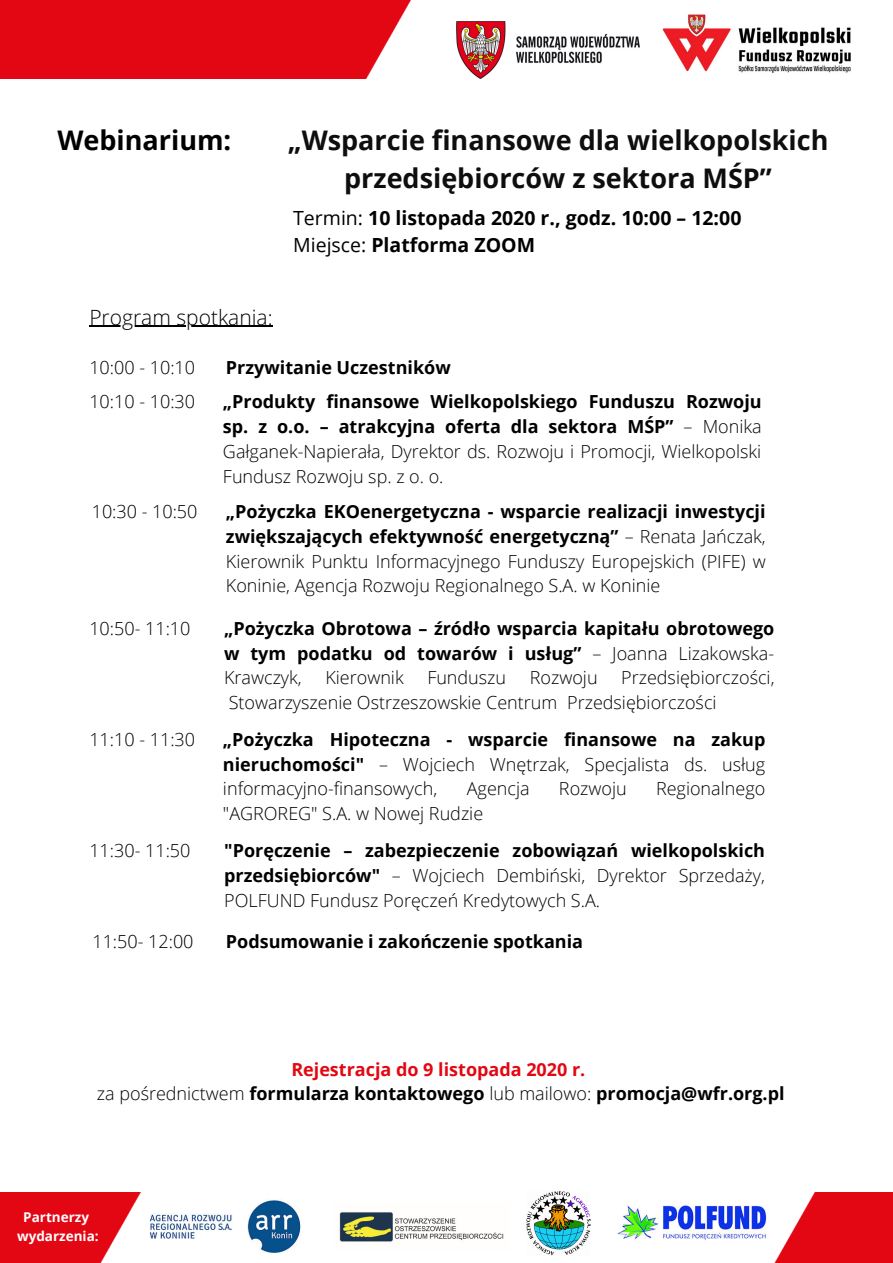
<style>
.page{position:relative;width:893px;height:1263px;background:#fff}
.page>*{position:absolute;margin:0;border:0;box-sizing:border-box;transform-origin:0 0}
.t1{font:700 27px/37.7px "Open Sans";color:#0e0e0e;text-align:center}
.t2{font:700 27px "Open Sans";color:#000}
.t3{font:300 21px "Open Sans";color:#000}
.t4{font:700 19.5px/27px "Open Sans";color:#000}
.t5{font:300 18px/24.8px "Open Sans";color:#000;text-align:justify}
.t6{font:700 18px/24.8px "Open Sans";color:#000;text-align:center}
.t7{font:700 13.5px/18.6px "Open Sans";color:#fff;text-align:center}
.s1{font-weight:400}
.s2{font-weight:700}
.s3{font-weight:300}
.s4{color:#e30712}
</style>
<div class="page">
<svg style="left:126px;top:42px;width:514px;height:37px"></svg>
<img style="left:0;top:0;width:441px;height:78px">
<img style="left:456px;top:21px;width:183px;height:58px">
<img style="left:662px;top:14px;width:189px;height:59px">
<img style="left:774px;top:1192px;width:119px;height:71px">
<img style="left:0;top:1192px;width:141px;height:71px">
<img style="left:149px;top:1200px;width:152px;height:53px">
<img style="left:617px;top:1197px;width:158px;height:52px">
<img style="left:526px;top:1191px;width:64px;height:64px">
<img style="left:339px;top:1212px;width:165px;height:30px">
<hr style="left:89px;top:326px;width:184px;height:1px;background:#000">
<h1 class="t2" style="left:57px;top:121px;width:175px">Webinarium:</h1>
<h1 class="t1" style="left:288px;top:121px;width:542px">„Wsparcie finansowe dla wielkopolskich przedsiębiorców z sektora MŚP”</h1>
<p class="t4" style="left:293px;top:204px;width:450px"><span class="s1">Termin:</span> 10 listopada 2020 r., godz. 10:00 – 12:00<br><span class="s1">Miejsce:</span> Platforma ZOOM</p>
<p class="t3" style="left:89px;top:302px;width:185px">Program spotkania:</p>
<p class="t5" style="left:89px;top:355px;width:107px">10:00 - 10:10</p>
<p class="t6" style="left:226px;top:355px;width:226px">Przywitanie Uczestników</p>
<p class="t5" style="left:89px;top:389px;width:107px">10:10 - 10:30</p>
<p class="t5" style="left:223px;top:389px;width:540px"><span class="s2">„Produkty finansowe Wielkopolskiego Funduszu Rozwoju sp. z o.o. – atrakcyjna oferta dla sektora MŚP”</span> – Monika Gałganek-Napierała, Dyrektor ds. Rozwoju i Promocji, Wielkopolski Fundusz Rozwoju sp. z o. o.</p>
<p class="t5" style="left:92px;top:499px;width:107px">10:30 - 10:50</p>
<p class="t5" style="left:226px;top:499px;width:541px"><span class="s2">„Pożyczka EKOenergetyczna - wsparcie realizacji inwestycji zwiększających efektywność energetyczną”</span> – Renata Jańczak, Kierownik Punktu Informacyjnego Funduszy Europejskich (PIFE) w Koninie, Agencja Rozwoju Regionalnego S.A. w Koninie</p>
<p class="t5" style="left:89px;top:615px;width:103px">10:50- 11:10</p>
<p class="t6" style="left:224px;top:615px;width:552px;text-align:justify">„Pożyczka Obrotowa – źródło wsparcia kapitału obrotowego w tym podatku od towarów i usług” <span class="s3">– Joanna Lizakowska-Krawczyk,</span></p>
<p class="t5" style="left:229px;top:665px;width:547px;text-indent:392px">Przedsiębiorczości,<br>Stowarzyszenie Ostrzeszowskie Centrum Przedsiębiorczości</p>
<p class="t5" style="left:325px;top:665px;width:80px">Kierownik</p>
<p class="t5" style="left:427px;top:665px;width:80px">Funduszu</p>
<p class="t5" style="left:530px;top:665px;width:69px">Rozwoju</p>
<p class="t5" style="left:89px;top:726px;width:107px">11:10 - 11:30</p>
<p class="t5" style="left:223px;top:726px;width:544px"><span class="s2">„Pożyczka Hipoteczna - wsparcie finansowe na zakup nieruchomości"</span> – Wojciech Wnętrzak, Specjalista ds. usług informacyjno-finansowych,</p>
<p class="t5" style="left:467px;top:776px;width:64px">Agencja</p>
<p class="t5" style="left:559px;top:776px;width:69px">Rozwoju</p>
<p class="t5" style="left:656px;top:776px;width:111px">Regionalnego</p>
<p class="t5" style="left:223px;top:801px;width:262px">"AGROREG" S.A. w Nowej Rudzie</p>
<p class="t5" style="left:89px;top:838px;width:103px">11:30- 11:50</p>
<p class="t5" style="left:224px;top:838px;width:542px"><span class="s2">"Poręczenie – zabezpieczenie zobowiązań wielkopolskich przedsiębiorców"</span> – Wojciech Dembiński, Dyrektor Sprzedaży, POLFUND Fundusz Poręczeń Kredytowych S.A.</p>
<p class="t5" style="left:92px;top:929px;width:103px">11:50- 12:00</p>
<p class="t6" style="left:226px;top:929px;width:359px">Podsumowanie i zakończenie spotkania</p>
<p class="t6" style="left:97px;top:1056px;width:689px"><span class="s4">Rejestracja do 9 listopada 2020 r.<br></span><span class="s3">za pośrednictwem</span> formularza kontaktowego <span class="s3">lub mailowo:</span> promocja@wfr.org.pl</p>
<p class="t7" style="left:17px;top:1208px;width:83px">Partnerzy wydarzenia:</p>
</div>
